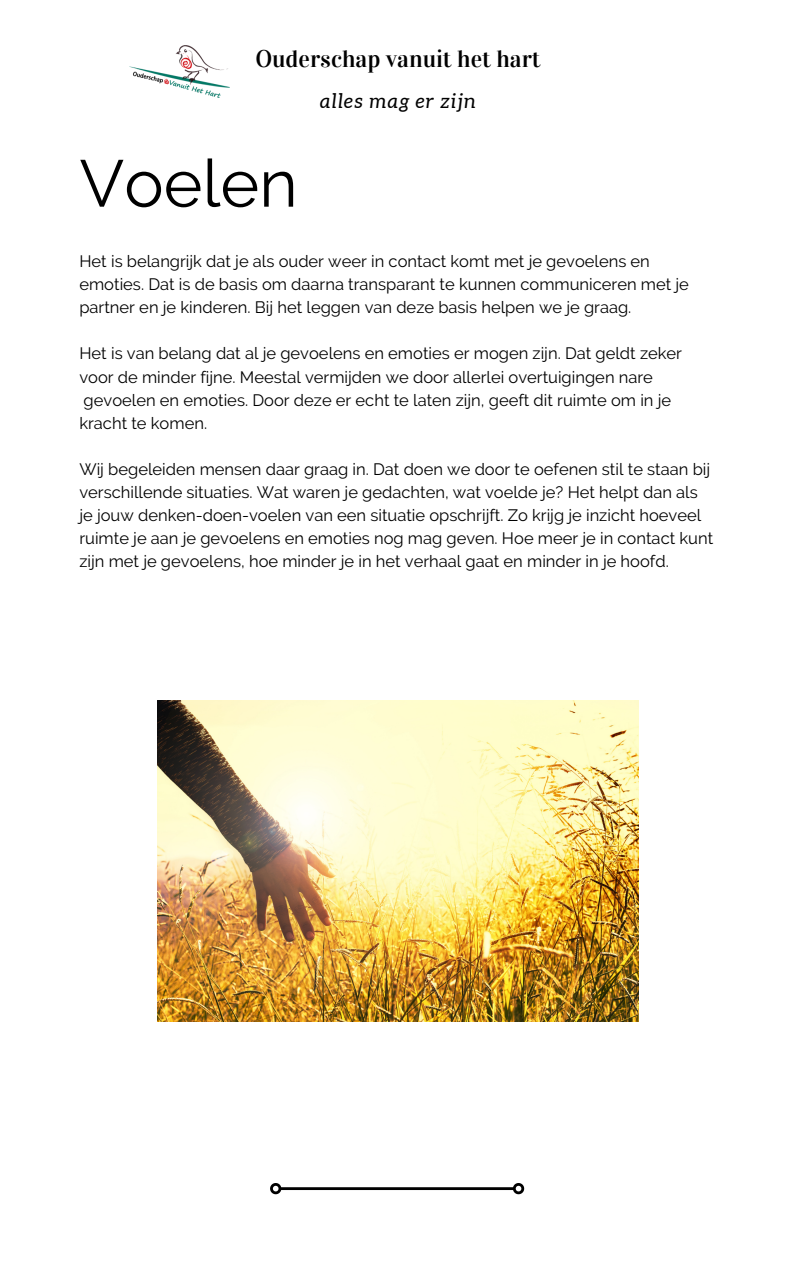
<style>
.page{position:relative;width:794px;height:1266px;background:#fff}
.page>*{position:absolute;margin:0;border:0;box-sizing:border-box;transform-origin:0 0}
.t1{font:66px "Raleway";color:#000}
.t2{font:24px "Vidaloka";color:#000}
.t3{font:italic 20.25px "Aleo";letter-spacing:.06em;color:#000}
.t4{font:16.5px/23.1px "Raleway";color:#000}
</style>
<div class="page">
<img style="left:129px;top:45px;width:101px;height:53px">
<hr style="left:281px;top:1187px;width:231px;height:3px;background:#000">
<svg style="left:270px;top:1183px;width:13px;height:12px"></svg>
<svg style="left:510px;top:1183px;width:15px;height:12px"></svg>
<img style="left:158px;top:701px;width:480px;height:320px">
<p class="t2" style="left:255px;top:45px;width:287px">Ouderschap vanuit het hart</p>
<p class="t3" style="left:320px;top:89px;width:157px">alles mag er zijn</p>
<p class="t1" style="left:79px;top:145px;width:220px">Voelen</p>
<p class="t4" style="left:79px;top:250px;width:610px">Het is belangrijk dat je als ouder weer in contact komt met je gevoelens en emoties. Dat is de basis om daarna transparant te kunnen communiceren met je partner en je kinderen. Bij het leggen van deze basis helpen we je graag.</p>
<p class="t4" style="left:79px;top:342px;width:603px">Het is van belang dat al je gevoelens en emoties er mogen zijn. Dat geldt zeker voor de minder fijne. Meestal vermijden we door allerlei overtuigingen nare gevoelen en emoties. Door deze er echt te laten zijn, geeft dit ruimte om in je kracht te komen.</p>
<p class="t4" style="left:79px;top:457px;width:635px">Wij begeleiden mensen daar graag in. Dat doen we door te oefenen stil te staan bij verschillende situaties. Wat waren je gedachten, wat voelde je? Het helpt dan als je jouw denken-doen-voelen van een situatie opschrijft. Zo krijg je inzicht hoeveel ruimte je aan je gevoelens en emoties nog mag geven. Hoe meer je in contact kunt zijn met je gevoelens, hoe minder je in het verhaal gaat en minder in je hoofd.</p>
</div>
